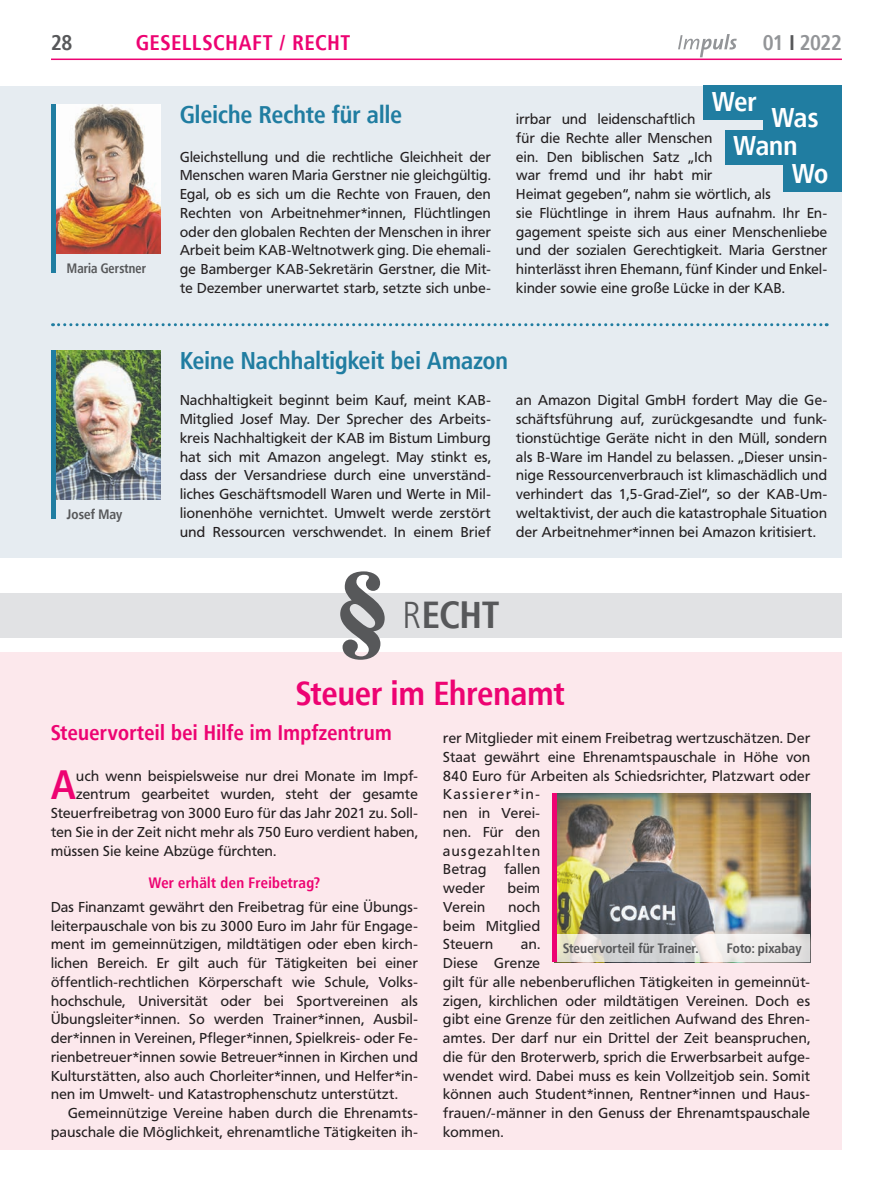
<style>
.page{position:relative;width:893px;height:1191px;background:#fff}
.page>*{position:absolute;margin:0;border:0;box-sizing:border-box;transform-origin:0 0}
.G_Initial_rot{font:700 40.8px "LH Frutiger Condensed BQ67";color:#ed0372}
.t1{font:700 37.5px "LH Frutiger Condensed BQ67";color:#57585a}
.KASTEN_Head{font:700 33px "LH Frutiger Condensed BQ67";letter-spacing:.005em;color:#ed0372}
.KASTEN_Head-2{font:700 27px "LH Frutiger Condensed BQ67";letter-spacing:-.005em;color:#fff}
.KASTEN_Head-3{font:700 24px "LH Frutiger Condensed BQ67";letter-spacing:.005em;color:#207da1}
.ZwischenÜberschrift{font:700 21px "LH Frutiger Condensed BQ67";letter-spacing:.02em;color:#ed0372}
.ZwischenÜberschrift-2{font:700 21px "LH Frutiger Condensed BQ67";letter-spacing:.055em;color:#ed0372}
.t2{font:700 21px "LH Frutiger Condensed BQ67";letter-spacing:-.03em;color:#939598}
.t3{font:700 21px "LH Frutiger Condensed BQ67";color:#57585a}
.ZwischenÜberschrift-3{font:700 15px "LH Frutiger Condensed BQ67";letter-spacing:.025em;color:#ed0372}
.G_ohne_Einzug{font:14.25px/18.8px "Vd K Frutiger Roman";letter-spacing:.025em;color:#231f20;text-align:justify}
.G{font:14.25px/18.8px "Vd K Frutiger Roman";letter-spacing:.03em;color:#231f20}
.G_Initial_rot-2{font:14.25px "Vd K Frutiger Roman";letter-spacing:.025em;color:#231f20}
.BU{font:700 13.5px "LH Frutiger Condensed BQ67";letter-spacing:.01em;color:#57585a}
.BU-2{font:700 13.5px "LH Frutiger Condensed BQ67";letter-spacing:.01em;color:#57585a;scale:.94 1}
.s1{color:#57585a}
.s2{font-family:"Frutiger LT Std";font-weight:300;font-stretch:condensed}
</style>
<div class="page">
<svg style="left:678px;top:34px;width:59px;height:23px"></svg>
<hr style="left:51px;top:59px;width:791px;height:1px;background:#ed0372">
<div style="left:0;top:652px;width:842px;height:497px;background:#fce8ec"></div>
<div style="left:0;top:593px;width:842px;height:45px;background:#e1e2e4"></div>
<svg style="left:340px;top:571px;width:45px;height:89px"></svg>
<img style="left:557px;top:793px;width:253px;height:141px">
<svg style="left:557px;top:934px;width:253px;height:28px"></svg>
<hr style="left:553px;top:793px;width:4px;height:169px;background:#ed0372">
<div style="left:0;top:87px;width:842px;height:470px;background:#e6ecf1"></div>
<svg style="left:53px;top:323px;width:774px;height:3px"></svg>
<div style="left:704px;top:86px;width:170px;height:34px;background:#207da1"></div>
<div style="left:763px;top:102px;width:111px;height:34px;background:#207da1"></div>
<div style="left:725px;top:130px;width:149px;height:34px;background:#207da1"></div>
<div style="left:783px;top:158px;width:91px;height:34px;background:#207da1"></div>
<div style="left:842px;top:68px;width:47px;height:179px;background:#fff"></div>
<img style="left:56px;top:104px;width:105px;height:149px">
<div style="left:51px;top:104px;width:5px;height:169px;background:#207da1"></div>
<img style="left:56px;top:350px;width:105px;height:149px">
<div style="left:51px;top:350px;width:5px;height:169px;background:#207da1"></div>
<p class="t3" style="left:51px;top:29px;width:23px">28</p>
<p class="ZwischenÜberschrift-2" style="left:136px;top:29px;width:215px">GESELLSCHAFT / RECHT</p>
<h3 class="t2" style="left:763px;top:29px;width:81px">01 <span class="s1">I</span> 2022</h3>
<p class="BU-2" style="left:67px;top:260px;width:86px">Maria Gerstner</p>
<p class="BU" style="left:67px;top:505px;width:57px">Josef May</p>
<p class="KASTEN_Head-3" style="left:180px;top:99px;width:223px">Gleiche Rechte für alle</p>
<p class="G_ohne_Einzug" style="left:180px;top:147px;width:312px">Gleichstellung und die rechtliche Gleichheit der Menschen waren Maria Gerstner nie gleichgültig.<br>Egal, ob es sich um die Rechte von Frauen, den Rechten von Arbeitnehmer*innen, Flüchtlingen oder den globalen Rechten der Menschen in ihrer Arbeit beim KAB-Weltnotwerk ging. Die ehemali&shy;ge Bamberger KAB-Sekretärin Gerstner, die Mit&shy;te Dezember unerwartet starb, setzte sich unbe-</p>
<p class="KASTEN_Head-2" style="left:712px;top:84px;width:46px">Wer</p>
<p class="KASTEN_Head-2" style="left:772px;top:101px;width:48px">Was</p>
<p class="KASTEN_Head-2" style="left:733px;top:129px;width:66px">Wann</p>
<p class="KASTEN_Head-2" style="left:792px;top:157px;width:38px">Wo</p>
<p class="G_ohne_Einzug" style="left:516px;top:110px;width:312px;text-align:left">irrbar und leidenschaftlich<br>für die Rechte aller Menschen<br>ein. Den biblischen Satz „Ich<br>war fremd und ihr habt mir<br>Heimat gegeben“, nahm sie wörtlich, als<br>sie Flüchtlinge in ihrem Haus aufnahm. Ihr En&shy;gagement speiste sich aus einer Menschenliebe und der sozialen Gerechtigkeit. Maria Gerstner hinterlässt ihren Ehemann, fünf Kinder und Enkel&shy;kinder sowie eine große Lücke in der KAB.</p>
<p class="KASTEN_Head-3" style="left:180px;top:345px;width:329px">Keine Nachhaltigkeit bei Amazon</p>
<p class="G_ohne_Einzug" style="left:180px;top:391px;width:312px">Nachhaltigkeit beginnt beim Kauf, meint KAB-Mitglied Josef May. Der Sprecher des Arbeits&shy;kreis Nachhaltigkeit der KAB im Bistum Limburg hat sich mit Amazon angelegt. May stinkt es, dass der Versandriese durch eine unverständ&shy;liches Geschäftsmodell Waren und Werte in Mil&shy;lionenhöhe vernichtet. Umwelt werde zerstört und Ressourcen verschwendet. In einem Brief</p>
<p class="G_ohne_Einzug" style="left:516px;top:391px;width:312px">an Amazon Digital GmbH fordert May die Ge&shy;schäftsführung auf, zurückgesandte und funk&shy;tionstüchtige Geräte nicht in den Müll, sondern als B-Ware im Handel zu belassen. „Dieser unsin&shy;nige Ressourcenverbrauch ist klimaschädlich und verhindert das 1,5-Grad-Ziel“, so der KAB-Um&shy;weltaktivist, der auch die katastrophale Situation der Arbeitnehmer*innen bei Amazon kritisiert.</p>
<p class="t1" style="left:403px;top:592px;width:98px"><span class="s2">R</span>ECHT</p>
<p class="KASTEN_Head" style="left:296px;top:672px;width:270px">Steuer im Ehrenamt</p>
<p class="ZwischenÜberschrift" style="left:51px;top:719px;width:342px">Steuervorteil bei Hilfe im Impfzentrum</p>
<p class="G_Initial_rot" style="left:51px;top:759px;width:26px">A</p>
<p class="G_Initial_rot-2" style="left:76px;top:767px;width:343px">uch wenn beispielsweise nur drei Monate im Impf-</p>
<p class="G_Initial_rot-2" style="left:76px;top:786px;width:343px">zentrum gearbeitet wurden, steht der gesamte</p>
<p class="G_Initial_rot-2" style="left:51px;top:804px;width:368px">Steuerfreibetrag von 3000 Euro für das Jahr 2021 zu. Soll-</p>
<p class="G_Initial_rot-2" style="left:51px;top:823px;width:368px">ten Sie in der Zeit nicht mehr als 750 Euro verdient haben,</p>
<p class="G_Initial_rot-2" style="left:51px;top:842px;width:227px">müssen Sie keine Abzüge fürchten.</p>
<p class="ZwischenÜberschrift-3" style="left:149px;top:873px;width:173px">Wer erhält den Freibetrag?</p>
<p class="G_ohne_Einzug" style="left:51px;top:897px;width:368px">Das Finanzamt gewährt den Freibetrag für eine Übungs&shy;leiterpauschale von bis zu 3000 Euro im Jahr für Engage&shy;ment im gemeinnützigen, mildtätigen oder eben kirch&shy;lichen Bereich. Er gilt auch für Tätigkeiten bei einer öffentlich-rechtlichen Körperschaft wie Schule, Volks&shy;hochschule, Universität oder bei Sportvereinen als Übungsleiter*innen. So werden Trainer*innen, Ausbil&shy;der*innen in Vereinen, Pfleger*innen, Spielkreis- oder Fe&shy;rienbetreuer*innen sowie Betreuer*innen in Kirchen und Kulturstätten, also auch Chorleiter*innen, und Helfer*in&shy;nen im Umwelt- und Katastrophenschutz unterstützt.</p>
<p class="G" style="left:51px;top:1104px;width:368px;text-align:right">Gemeinnützige Vereine haben durch die Ehrenamts&shy;pauschale die Möglichkeit, ehrenamtliche Tätigkeiten ih-</p>
<p class="G" style="left:443px;top:729px;width:368px">rer Mitglieder mit einem Freibetrag wertzuschätzen. Der<br>Staat gewährt eine Ehrenamtspauschale in Höhe von<br>840 Euro für Arbeiten als Schiedsrichter, Platzwart oder<br>Kassierer*in-<br>nen in Verei-<br>nen. Für den<br>ausgezahlten<br>Betrag</p>
<p class="G" style="left:504px;top:860px;width:37px">fallen</p>
<p class="G" style="left:443px;top:879px;width:43px">weder</p>
<p class="G" style="left:508px;top:879px;width:34px">beim</p>
<p class="G" style="left:443px;top:897px;width:43px">Verein</p>
<p class="G" style="left:443px;top:897px;width:98px;text-align:justify;text-indent:65px">noch beim Mitglied Steuern</p>
<p class="G" style="left:443px;top:935px;width:368px;text-indent:78px">an.<br>Diese Grenze<br>gilt für alle nebenberuflichen Tätigkeiten in gemeinnüt&shy;zigen, kirchlichen oder mildtätigen Vereinen. Doch es gibt eine Grenze für den zeitlichen Aufwand des Ehren&shy;amtes. Der darf nur ein Drittel der Zeit beanspruchen, die für den Broterwerb, sprich die Erwerbsarbeit aufge&shy;wendet wird. Dabei muss es kein Vollzeitjob sein. Somit können auch Student*innen, Rentner*innen und Haus&shy;frauen/-männer in den Genuss der Ehrenamtspauschale kommen.</p>
<p class="BU" style="left:563px;top:940px;width:137px">Steuervorteil für Trainer.</p>
<p class="BU" style="left:727px;top:940px;width:76px">Foto: pixabay</p>
</div>
